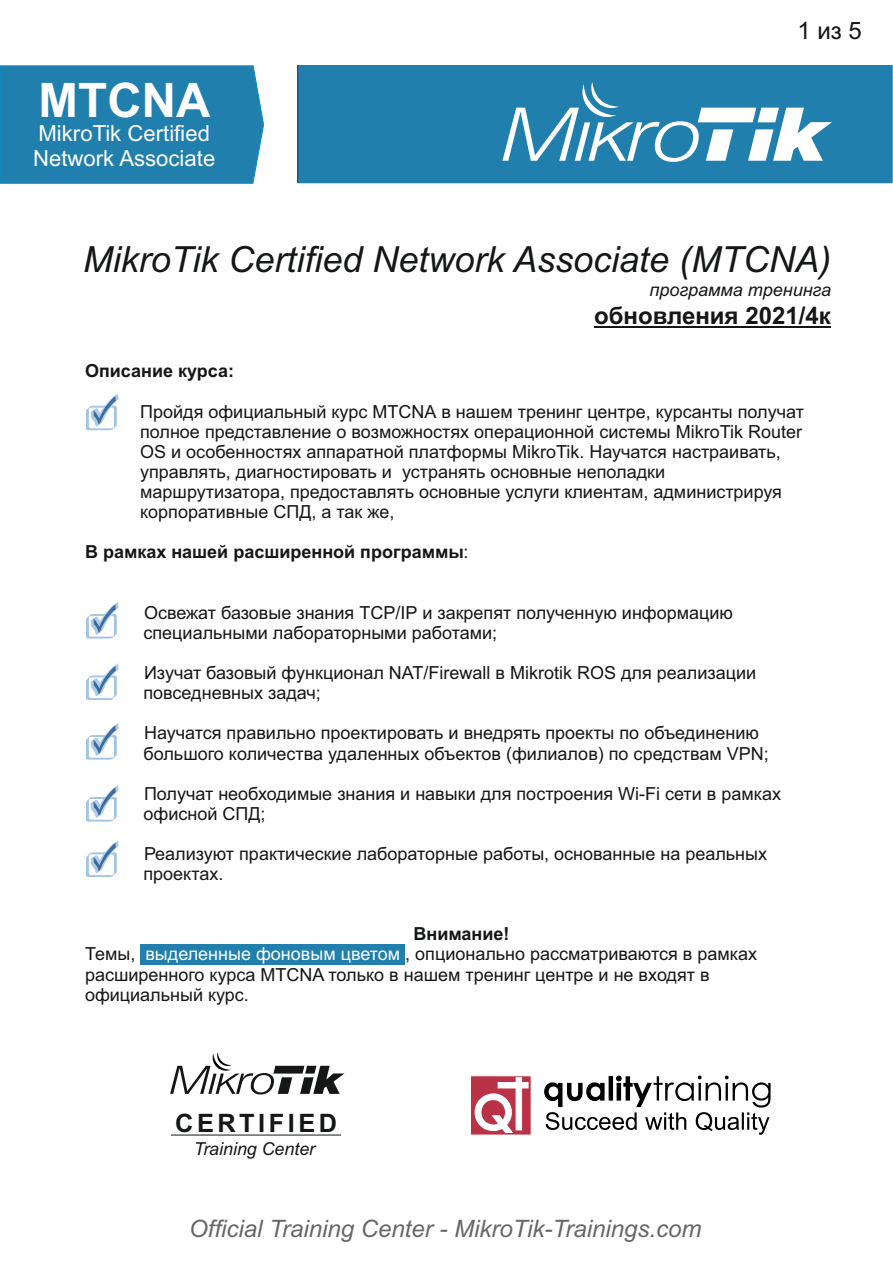
<style>
.page{position:relative;width:893px;height:1263px;background:#fff}
.page>*{position:absolute;margin:0;border:0;box-sizing:border-box;transform-origin:0 0}
.t1{font:700 47.55px "Arial";color:#fff}
.t2{font:italic 36px "Arial";color:#151616}
.t3{font:700 25.35px "Arial";letter-spacing:.14em;color:#151616}
.t4{font:italic 24px "Arial";color:#676767}
.t5{font:700 24px "Arial";color:#151616}
.t6{font:24px "Arial";color:#151616}
.t7{font:22.2px/24.8px "Arial";color:#fff}
.t8{font:18px/20.1px "Arial";color:#151616}
.t9{font:700 18px "Arial";color:#151616}
.t10{font:italic 18px "Arial";color:#151616}
.t11{font:italic 17.85px "Arial";color:#151616}
.s1{font-weight:400}
.s2{font-weight:700}
.s3{color:#fff}
</style>
<div class="page">
<div style="left:299px;top:65px;width:593px;height:118px;background:#217fad"></div>
<svg style="left:170px;top:1052px;width:174px;height:42px"></svg>
<hr style="left:171px;top:1135px;width:170px;height:1px;background:#151616">
<div style="left:0;top:65px;width:264px;height:119px;background:#217fad"></div>
<div style="left:140px;top:944px;width:265px;height:20px;background:#217fad"></div>
<div style="left:88px;top:615px;width:27px;height:23px;border:2px solid #a4c4e3;border-radius:2px"></div>
<svg style="left:86px;top:602px;width:33px;height:35px"></svg>
<svg style="left:86px;top:663px;width:33px;height:36px"></svg>
<svg style="left:86px;top:394px;width:33px;height:35px"></svg>
<div style="left:88px;top:736px;width:27px;height:23px;border:2px solid #a4c4e3;border-radius:2px"></div>
<svg style="left:86px;top:723px;width:33px;height:35px"></svg>
<div style="left:88px;top:798px;width:27px;height:23px;border:2px solid #a4c4e3;border-radius:2px"></div>
<svg style="left:86px;top:785px;width:33px;height:35px"></svg>
<svg style="left:86px;top:840px;width:33px;height:36px"></svg>
<hr style="left:594px;top:326px;width:191px;height:1px;background:#151616">
<hr style="left:785px;top:326px;width:34px;height:1px;background:#151616">
<svg style="left:819px;top:326px;width:12px;height:1px"></svg>
<svg style="left:471px;top:1075px;width:61px;height:60px"></svg>
<svg style="left:544px;top:1075px;width:226px;height:60px"></svg>
<svg style="left:502px;top:82px;width:330px;height:80px"></svg>
<h1 class="t1" style="left:39px;top:82px;width:173px">MTCNA</h1>
<p class="t7" style="left:33px;top:123px;width:184px">MikroTik Certified<br>Network Associate</p>
<h3 class="t6" style="left:797px;top:22px;width:66px">1 из 5</h3>
<h2 class="t2" style="left:83px;top:246px;width:750px">MikroTik Certified Network Associate (MTCNA)</h2>
<p class="t10" style="left:649px;top:283px;width:183px">программа тренинга</p>
<h3 class="t5" style="left:594px;top:307px;width:238px">обновления 2021/4к</h3>
<p class="t9" style="left:85px;top:364px;width:151px">Описание курса:</p>
<p class="t8" style="left:140px;top:403px;width:665px">Пройдя официальный курс MTCNA в нашем тренинг центре, курсанты получат полное представление о возможностях операционной системы MikroTik Router OS и особенностях аппаратной платформы MikroTik. Научатся настраивать, управлять, диагностировать и устранять основные неполадки маршрутизатора, предоставлять основные услуги клиентам, администрируя корпоративные СПД, а так же,</p>
<p class="t9" style="left:85px;top:545px;width:385px">В рамках нашей расширенной программы<span class="s1">:</span></p>
<p class="t8" style="left:144px;top:604px;width:591px">Освежат базовые знания TCP/IP и закрепят полученную информацию специальными лабораторными работами;</p>
<p class="t8" style="left:144px;top:664px;width:614px">Изучат базовый функционал NAT/Firewall в Mikrotik ROS для реализации повседневных задач;</p>
<p class="t8" style="left:144px;top:725px;width:627px">Научатся правильно проектировать и внедрять проекты по объединению большого количества удаленных объектов (филиалов) по средствам VPN;</p>
<p class="t8" style="left:144px;top:785px;width:639px">Получат необходимые знания и навыки для построения Wi-Fi сети в рамках офисной СПД;</p>
<p class="t8" style="left:144px;top:845px;width:625px">Реализуют практические лабораторные работы, основанные на реальных проектах.</p>
<p class="t8" style="left:85px;top:926px;width:673px;text-indent:328px"><span class="s2">Внимание!<br></span>Темы, <span class="s3">выделенные фоновым цветом</span> , опционально рассматриваются в рамках расширенного курса MTCNA только в нашем тренинг центре и не входят в официальный курс.</p>
<h3 class="t3" style="left:175px;top:1113px;width:163px">CERTIFIED</h3>
<p class="t11" style="left:194px;top:1142px;width:123px">Training Center</p>
<h3 class="t4" style="left:189px;top:1219px;width:514px">Official Training Center - MikroTik-Trainings.com</h3>
</div>
